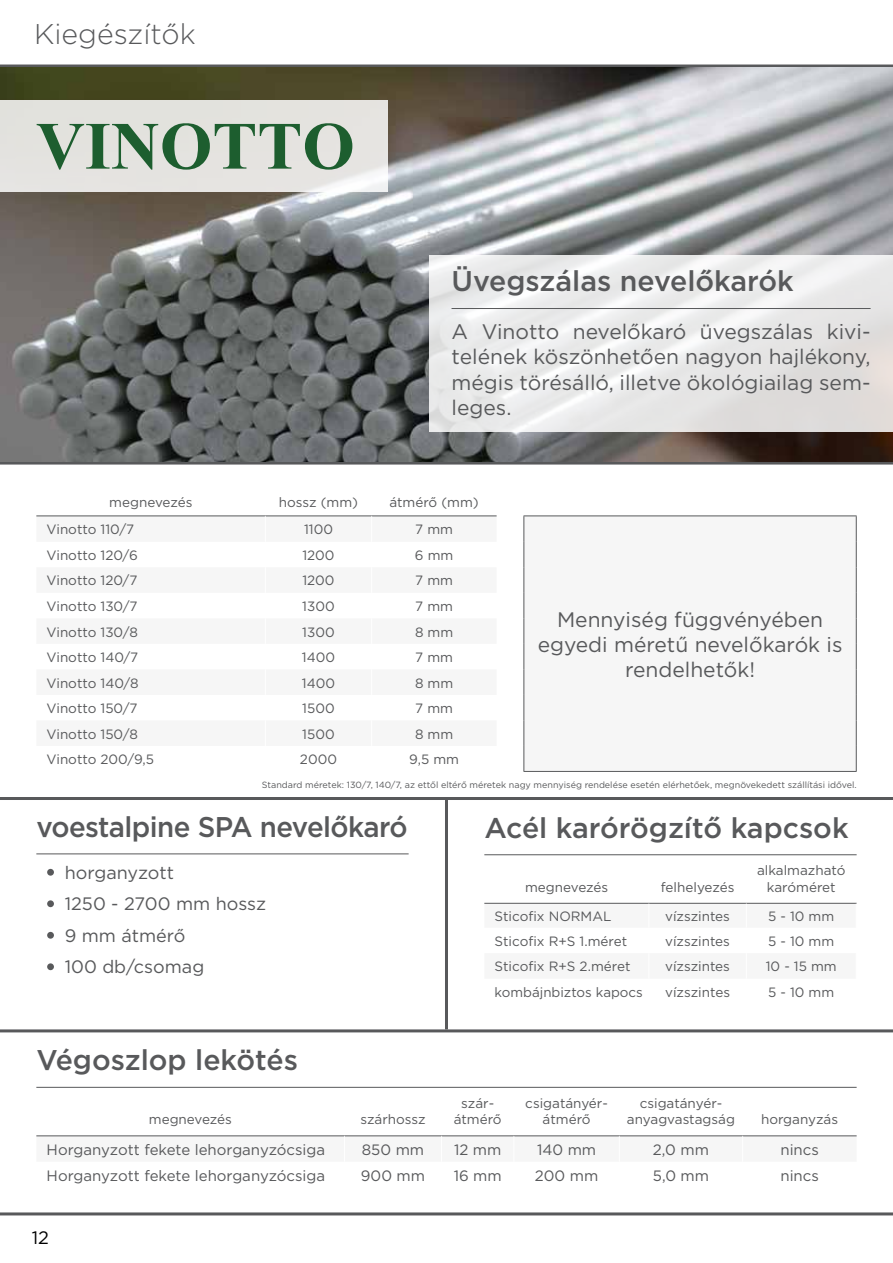
<style>
.page{position:relative;width:893px;height:1263px;background:#fff}
.page>*{position:absolute;margin:0;border:0;box-sizing:border-box;transform-origin:0 0}
.t1{font:700 67.5px "Times New Roman";color:#1d5e2f}
.t2{font:500 28.5px "Gotham";letter-spacing:-.01em;color:#58595b}
.t3{font:300 28.5px "Gotham";color:#58595b}
.t4{font:21px/25.2px "Gotham";color:#58595b;text-align:center}
.t5{font:18px/31.5px "Gotham";color:#58595b}
.t6{font:18px "Gotham";color:#000}
.t7{font:15px "Gotham";color:#58595b}
.t8{font:13.5px/16.2px "Gotham";color:#58595b;text-align:center}
.t9{font:9px "Gotham";color:#58595b}
</style>
<div class="page">
<hr style="left:0;top:1212px;width:893px;height:3px;background:#58595b">
<svg style="left:36px;top:516px;width:820px;height:255px;fill:#f6f6f6"></svg>
<hr style="left:36px;top:515px;width:229px;height:1px;background:#58595b">
<hr style="left:265px;top:515px;width:107px;height:1px;background:#58595b">
<hr style="left:372px;top:515px;width:125px;height:1px;background:#58595b">
<hr style="left:523px;top:515px;width:334px;height:1px;background:#58595b">
<svg style="left:265px;top:516px;width:1px;height:26px"></svg>
<svg style="left:371px;top:516px;width:1px;height:26px"></svg>
<svg style="left:265px;top:567px;width:1px;height:26px"></svg>
<svg style="left:371px;top:567px;width:1px;height:26px"></svg>
<svg style="left:265px;top:618px;width:1px;height:26px"></svg>
<svg style="left:371px;top:618px;width:1px;height:26px"></svg>
<svg style="left:265px;top:669px;width:1px;height:26px"></svg>
<svg style="left:371px;top:669px;width:1px;height:26px"></svg>
<svg style="left:265px;top:720px;width:1px;height:26px"></svg>
<svg style="left:371px;top:720px;width:1px;height:26px"></svg>
<svg style="left:523px;top:516px;width:1px;height:255px"></svg>
<svg style="left:856px;top:516px;width:1px;height:255px"></svg>
<hr style="left:523px;top:771px;width:334px;height:1px;background:#58595b">
<hr style="left:0;top:65px;width:893px;height:3px;background:#58595b">
<hr style="left:0;top:461px;width:893px;height:3px;background:#58595b">
<hr style="left:36px;top:1135px;width:308px;height:1px;background:#58595b">
<hr style="left:344px;top:1135px;width:98px;height:1px;background:#58595b">
<hr style="left:442px;top:1135px;width:72px;height:1px;background:#58595b">
<hr style="left:514px;top:1135px;width:105px;height:1px;background:#58595b">
<hr style="left:619px;top:1135px;width:124px;height:1px;background:#58595b">
<hr style="left:743px;top:1135px;width:114px;height:1px;background:#58595b">
<svg style="left:36px;top:1136px;width:821px;height:1px"></svg>
<hr style="left:0;top:1029px;width:893px;height:3px;background:#58595b">
<hr style="left:36px;top:1087px;width:821px;height:1px;background:#58595b">
<img style="left:0;top:68px;width:893px;height:394px">
<svg style="left:429px;top:255px;width:464px;height:176px;fill:#e8e9e9"></svg>
<hr style="left:451px;top:308px;width:420px;height:1px;background:#58595b">
<div style="left:0;top:101px;width:388px;height:91px;background:#e4e3df"></div>
<hr style="left:445px;top:800px;width:3px;height:229px;background:#58595b">
<svg style="left:484px;top:903px;width:373px;height:1px"></svg>
<hr style="left:0;top:797px;width:893px;height:3px;background:#58595b">
<hr style="left:36px;top:853px;width:373px;height:1px;background:#58595b">
<div style="left:47px;top:869px;width:7px;height:7px;background:#58595b;border-radius:50%"></div>
<div style="left:47px;top:900px;width:7px;height:7px;background:#58595b;border-radius:50%"></div>
<div style="left:47px;top:932px;width:7px;height:7px;background:#58595b;border-radius:50%"></div>
<div style="left:47px;top:963px;width:7px;height:7px;background:#58595b;border-radius:50%"></div>
<hr style="left:484px;top:854px;width:373px;height:1px;background:#58595b">
<h2 class="t3" style="left:34px;top:16px;width:163px">Kiegészítők</h2>
<h1 class="t1" style="left:36px;top:99px;width:320px">VINOTTO</h1>
<h2 class="t2" style="left:451px;top:263px;width:344px">Üvegszálas nevelőkarók</h2>
<h3 class="t4" style="left:451px;top:319px;width:421px;text-align:justify">A Vinotto nevelőkaró üvegszálas kivi&shy;telének köszönhetően nagyon hajlékony, mégis törésálló, illetve ökológiailag sem&shy;leges.</h3>
<p class="t8" style="left:109px;top:493px;width:85px">megnevezés</p>
<p class="t8" style="left:279px;top:493px;width:81px">hossz (mm)</p>
<p class="t8" style="left:389px;top:493px;width:91px">átmérő (mm)</p>
<p class="t8" style="left:47px;top:521px;width:89px">Vinotto 110/7</p>
<p class="t8" style="left:304px;top:521px;width:30px">1100</p>
<p class="t8" style="left:415px;top:521px;width:39px">7 mm</p>
<p class="t8" style="left:47px;top:547px;width:93px">Vinotto 120/6</p>
<p class="t8" style="left:302px;top:547px;width:34px">1200</p>
<p class="t8" style="left:415px;top:547px;width:40px">6 mm</p>
<p class="t8" style="left:47px;top:572px;width:92px">Vinotto 120/7</p>
<p class="t8" style="left:302px;top:572px;width:34px">1200</p>
<p class="t8" style="left:415px;top:572px;width:39px">7 mm</p>
<p class="t8" style="left:47px;top:598px;width:92px">Vinotto 130/7</p>
<p class="t8" style="left:302px;top:598px;width:34px">1300</p>
<p class="t8" style="left:415px;top:598px;width:39px">7 mm</p>
<p class="t8" style="left:47px;top:623px;width:93px">Vinotto 130/8</p>
<p class="t8" style="left:302px;top:623px;width:34px">1300</p>
<p class="t8" style="left:415px;top:623px;width:40px">8 mm</p>
<p class="t8" style="left:47px;top:649px;width:93px">Vinotto 140/7</p>
<p class="t8" style="left:302px;top:649px;width:35px">1400</p>
<p class="t8" style="left:415px;top:649px;width:39px">7 mm</p>
<p class="t8" style="left:47px;top:674px;width:94px">Vinotto 140/8</p>
<p class="t8" style="left:302px;top:674px;width:35px">1400</p>
<p class="t8" style="left:415px;top:674px;width:40px">8 mm</p>
<p class="t8" style="left:47px;top:700px;width:92px">Vinotto 150/7</p>
<p class="t8" style="left:302px;top:700px;width:34px">1500</p>
<p class="t8" style="left:415px;top:700px;width:39px">7 mm</p>
<p class="t8" style="left:47px;top:725px;width:93px">Vinotto 150/8</p>
<p class="t8" style="left:302px;top:725px;width:34px">1500</p>
<p class="t8" style="left:415px;top:725px;width:40px">8 mm</p>
<p class="t8" style="left:47px;top:751px;width:109px">Vinotto 200/9,5</p>
<p class="t8" style="left:300px;top:751px;width:39px">2000</p>
<p class="t8" style="left:409px;top:751px;width:51px">9,5 mm</p>
<h3 class="t4" style="left:538px;top:607px;width:306px">Mennyiség függvényében egyedi méretű nevelőkarók is rendelhetők!</h3>
<p class="t9" style="left:262px;top:779px;width:596px">Standard méretek: 130/7, 140/7, az ettől eltérő méretek nagy mennyiség rendelése esetén elérhetőek, megnövekedett szállítási idővel.</p>
<h2 class="t2" style="left:36px;top:808px;width:373px">voestalpine SPA nevelőkaró</h2>
<h2 class="t2" style="left:484px;top:809px;width:366px">Acél karórögzítő kapcsok</h2>
<h3 class="t5" style="left:65px;top:856px;width:203px">horganyzott<br>1250 - 2700 mm hossz<br>9 mm átmérő<br>100 db/csomag</h3>
<p class="t8" style="left:757px;top:862px;width:90px">alkalmazható karóméret</p>
<p class="t8" style="left:525px;top:878px;width:85px">megnevezés</p>
<p class="t8" style="left:661px;top:878px;width:75px">felhelyezés</p>
<p class="t8" style="left:495px;top:908px;width:118px">Sticofix NORMAL</p>
<p class="t8" style="left:665px;top:908px;width:66px">vízszintes</p>
<p class="t8" style="left:768px;top:908px;width:68px">5 - 10 mm</p>
<p class="t8" style="left:495px;top:933px;width:134px">Sticofix R+S 1.méret</p>
<p class="t8" style="left:665px;top:933px;width:66px">vízszintes</p>
<p class="t8" style="left:768px;top:933px;width:68px">5 - 10 mm</p>
<p class="t8" style="left:495px;top:958px;width:137px">Sticofix R+S 2.méret</p>
<p class="t8" style="left:665px;top:958px;width:66px">vízszintes</p>
<p class="t8" style="left:766px;top:958px;width:72px">10 - 15 mm</p>
<p class="t8" style="left:495px;top:984px;width:150px">kombájnbiztos kapocs</p>
<p class="t8" style="left:665px;top:984px;width:66px">vízszintes</p>
<p class="t8" style="left:768px;top:984px;width:68px">5 - 10 mm</p>
<h2 class="t2" style="left:36px;top:1042px;width:263px">Végoszlop lekötés</h2>
<p class="t8" style="left:149px;top:1111px;width:85px">megnevezés</p>
<p class="t8" style="left:360px;top:1111px;width:67px">szárhossz</p>
<p class="t8" style="left:454px;top:1095px;width:49px">szár&shy;átmérő</p>
<p class="t8" style="left:525px;top:1095px;width:84px">csigatányér&shy;átmérő</p>
<p class="t8" style="left:627px;top:1095px;width:110px">csigatányér&shy;anyagvastagság</p>
<p class="t8" style="left:761px;top:1111px;width:79px">horganyzás</p>
<p class="t7" style="left:47px;top:1140px;width:280px">Horganyzott fekete lehorganyzócsiga</p>
<p class="t7" style="left:362px;top:1140px;width:64px">850 mm</p>
<p class="t7" style="left:454px;top:1140px;width:49px">12 mm</p>
<p class="t7" style="left:537px;top:1140px;width:61px">140 mm</p>
<p class="t7" style="left:653px;top:1140px;width:58px">2,0 mm</p>
<p class="t7" style="left:780px;top:1140px;width:40px">nincs</p>
<p class="t7" style="left:47px;top:1165px;width:280px">Horganyzott fekete lehorganyzócsiga</p>
<p class="t7" style="left:361px;top:1165px;width:66px">900 mm</p>
<p class="t7" style="left:454px;top:1165px;width:50px">16 mm</p>
<p class="t7" style="left:535px;top:1165px;width:65px">200 mm</p>
<p class="t7" style="left:653px;top:1165px;width:58px">5,0 mm</p>
<p class="t7" style="left:780px;top:1165px;width:40px">nincs</p>
<h3 class="t6" style="left:32px;top:1226px;width:19px">12</h3>
</div>
